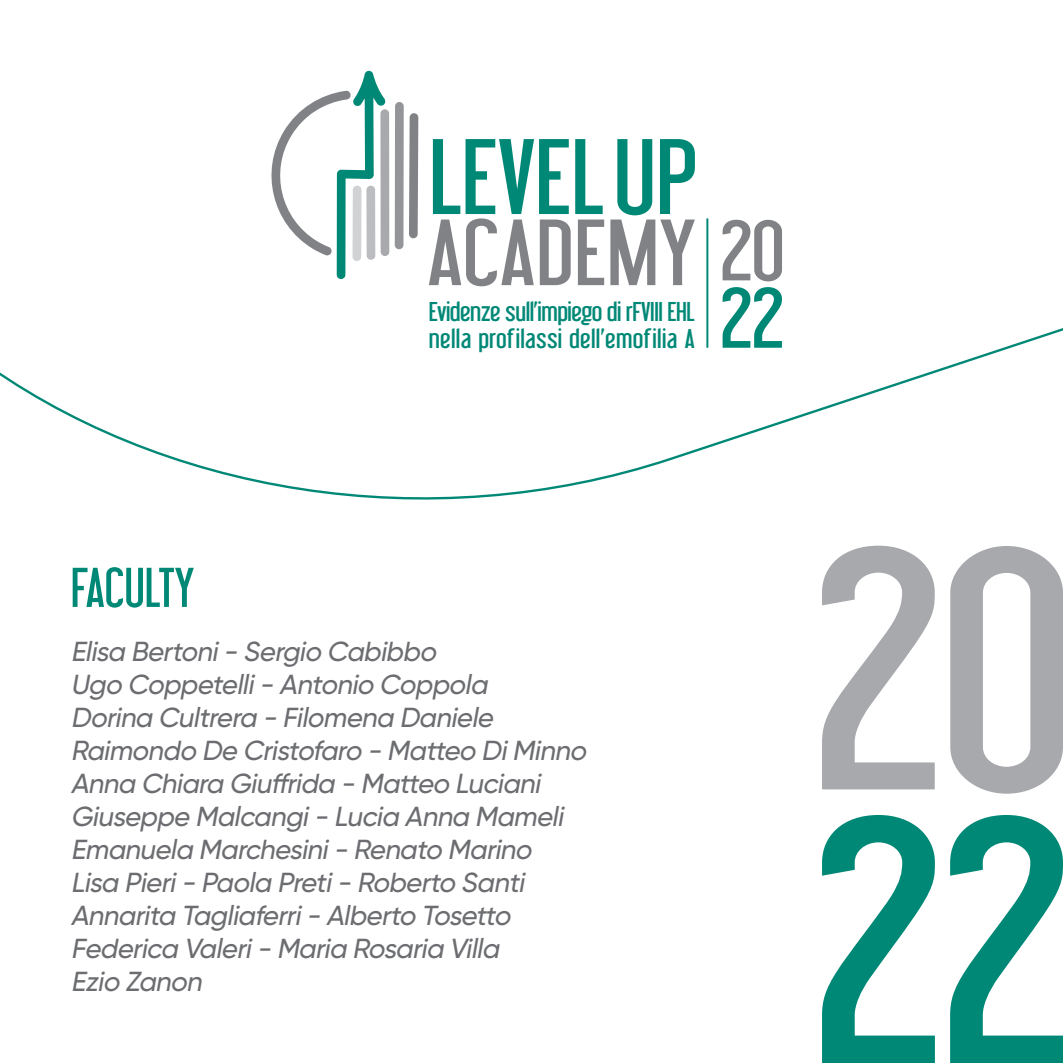
<style>
.page{position:relative;width:1063px;height:1063px;background:#fff}
.page>*{position:absolute;margin:0;border:0;box-sizing:border-box;transform-origin:0 0}
.t1{font:76.25px/67.2px "Libel Suit";color:#808285;scale:1.2 1}
.t2{font:50px "Libel Suit";letter-spacing:-.005em;color:#008876;scale:1.1 1}
.t3{font:italic 500 27.5px/33px "Gilroy";color:#6c6d70}
.t4{font:24.25px/26.2px "Libel Suit";letter-spacing:-.015em;color:#008876;scale:1.2 1}
.s1{color:#008876}
</style>
<div class="page">
<svg style="left:429px;top:139px;width:266px;height:147px"></svg>
<svg style="left:395px;top:102px;width:23px;height:147px"></svg>
<svg style="left:271px;top:71px;width:118px;height:208px"></svg>
<hr style="left:706px;top:218px;width:2px;height:130px;background:#008876">
<svg style="left:822px;top:815px;width:241px;height:248px"></svg>
<svg style="left:822px;top:546px;width:241px;height:248px"></svg>
<svg style="left:0;top:317px;width:1063px;height:183px"></svg>
<p class="t4" style="left:429px;top:299px;width:223px">Evidenze sull’impiego di rFVIII EHL nella profilassi dell’emofilia A</p>
<p class="t1" style="left:720px;top:217px;width:56px">20<br><span class="s1">22</span></p>
<p class="t2" style="left:71px;top:558px;width:114px">FACULTY</p>
<p class="t3" style="left:71px;top:635px;width:522px">Elisa Bertoni- Sergio Cabibbo<br>Ugo Coppetelli- Antonio Coppola<br>Dorina Cultrera - Filomena Daniele Raimondo De Cristofaro - Matteo DiMinno Anna Chiara Giuffrida - Matteo Luciani Giuseppe Malcangi- Lucia Anna Mameli Emanuela Marchesini- Renato Marino Lisa Pieri- Paola Preti- Roberto Santi Annarita Tagliaferri- Alberto Tosetto Federica Valeri- Maria Rosaria Villa<br>Ezio Zanon</p>
</div>
